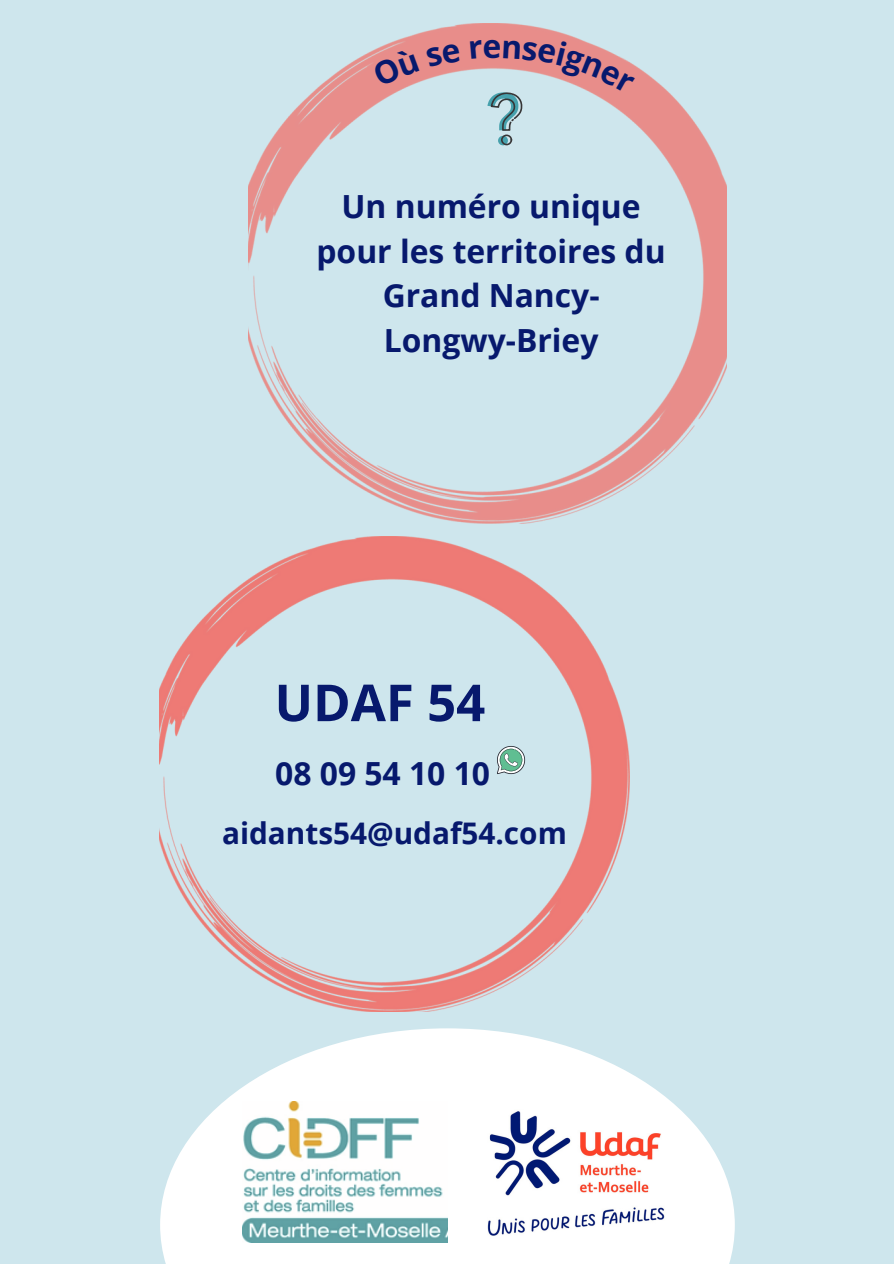
<style>
.page{position:relative;width:894px;height:1264px;background:#fff}
.page>*{position:absolute;margin:0;border:0;box-sizing:border-box;transform-origin:0 0}
.t1{font:700 51px "Open Sans";color:#07196d}
.t2{font:700 31.8px/44.5px "Open Sans";color:#07196d;text-align:center}
.t3{font:700 29.7px "Open Sans";color:#07196d}
</style>
<div class="page">
<div style="left:0;top:0;width:893px;height:1263px;background:#cee6ed"></div>
<svg style="left:160px;top:1028px;width:574px;height:235px;fill:#fff"></svg>
<img style="left:487px;top:1109px;width:180px;height:133px">
<img style="left:249px;top:24px;width:477px;height:500px">
<img style="left:159px;top:536px;width:470px;height:475px">
<img style="left:242px;top:1101px;width:205px;height:141px">
<div style="left:372px;top:47px;width:47px;height:39px;background:#e88d8a"></div>
<svg style="left:425px;top:43px;width:35px;height:24px"></svg>
<svg style="left:470px;top:40px;width:164px;height:105px"></svg>
<p class="t2" style="left:316px;top:184px;width:350px">Un numéro unique pour les territoires du<br>Grand Nancy-</p>
<p class="t2" style="left:383px;top:317px;width:216px">Longwy-Briey</p>
<p class="t1" style="left:274px;top:666px;width:212px">UDAF 54</p>
<p class="t2" style="left:275px;top:750px;width:216px">08 09 54 10 10</p>
<p class="t3" style="left:222px;top:812px;width:346px">aidants54@udaf54.com</p>
</div>
